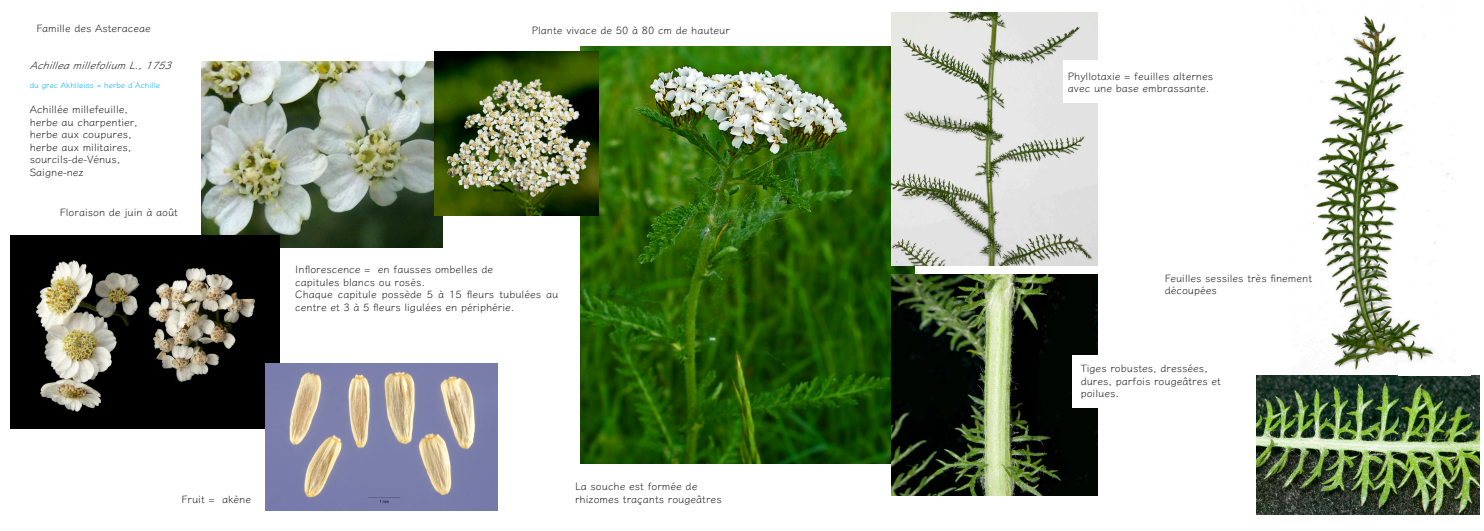
<style>
.page{position:relative;width:1484px;height:531px;background:#fff}
.page>*{position:absolute;margin:0;border:0;box-sizing:border-box;transform-origin:0 0}
.t1{font:500 10.5px/12.6px "Klee";color:#231f20}
.t2{font:italic 500 10.5px "Klee";color:#231f20}
.t3{font:500 7.88px "Klee";color:#00aeef}
</style>
<div class="page">
<img style="left:580px;top:46px;width:334px;height:418px">
<img style="left:202px;top:61px;width:240px;height:186px">
<img style="left:11px;top:235px;width:268px;height:194px">
<img style="left:265px;top:364px;width:232px;height:146px">
<img style="left:1291px;top:15px;width:162px;height:361px">
<img style="left:1256px;top:376px;width:222px;height:139px">
<img style="left:891px;top:274px;width:206px;height:221px">
<img style="left:891px;top:12px;width:206px;height:253px">
<div style="left:1397px;top:363px;width:73px;height:13px;background:#fff"></div>
<div style="left:1071px;top:355px;width:160px;height:53px;background:#fff"></div>
<img style="left:434px;top:51px;width:164px;height:164px">
<div style="left:1063px;top:60px;width:159px;height:43px;background:#fff"></div>
<p class="t1" style="left:36px;top:21px;width:116px">Famille des Asteraceae</p>
<p class="t1" style="left:532px;top:24px;width:199px">Plante vivace de 50 à 80 cm de hauteur</p>
<p class="t2" style="left:30px;top:58px;width:147px">AchilleamillefoliumL.,1753</p>
<p class="t3" style="left:30px;top:80px;width:132px">du grec Akhileios = herbe d’Achille</p>
<p class="t1" style="left:30px;top:103px;width:100px">Achillée millefeuille,</p>
<p class="t1" style="left:30px;top:115px;width:109px">herbe au charpentier,</p>
<p class="t1" style="left:30px;top:128px;width:104px">herbe aux coupures,</p>
<p class="t1" style="left:30px;top:140px;width:103px">herbe aux militaires,</p>
<p class="t1" style="left:30px;top:153px;width:92px">sourcils-de-Vénus,</p>
<p class="t1" style="left:30px;top:166px;width:55px">Saigne-nez</p>
<p class="t1" style="left:60px;top:206px;width:119px">Floraison de juin à août</p>
<p class="t1" style="left:295px;top:262px;width:199px">Inflorescence = en fausses ombelles de</p>
<p class="t1" style="left:295px;top:275px;width:131px">capitules blancs ou rosés.</p>
<p class="t1" style="left:295px;top:288px;width:264px">Chaque capitule possède 5 à 15 fleurs tubulées au centre et 3 à 5 fleurs ligulées en périphérie.</p>
<p class="t1" style="left:182px;top:492px;width:71px">Fruit = akène</p>
<p class="t1" style="left:575px;top:479px;width:124px">La souche est formée de</p>
<p class="t1" style="left:575px;top:492px;width:148px">rhizomes traçants rougeâtres</p>
<p class="t1" style="left:1067px;top:69px;width:147px">Phyllotaxie = feuilles alternes avec une base embrassante.</p>
<p class="t1" style="left:1164px;top:271px;width:149px">Feuilles sessiles très finement</p>
<p class="t1" style="left:1164px;top:284px;width:54px">découpées</p>
<p class="t1" style="left:1080px;top:361px;width:142px">Tiges robustes, dressées, dures, parfois rougeâtres et poilues.</p>
</div>
